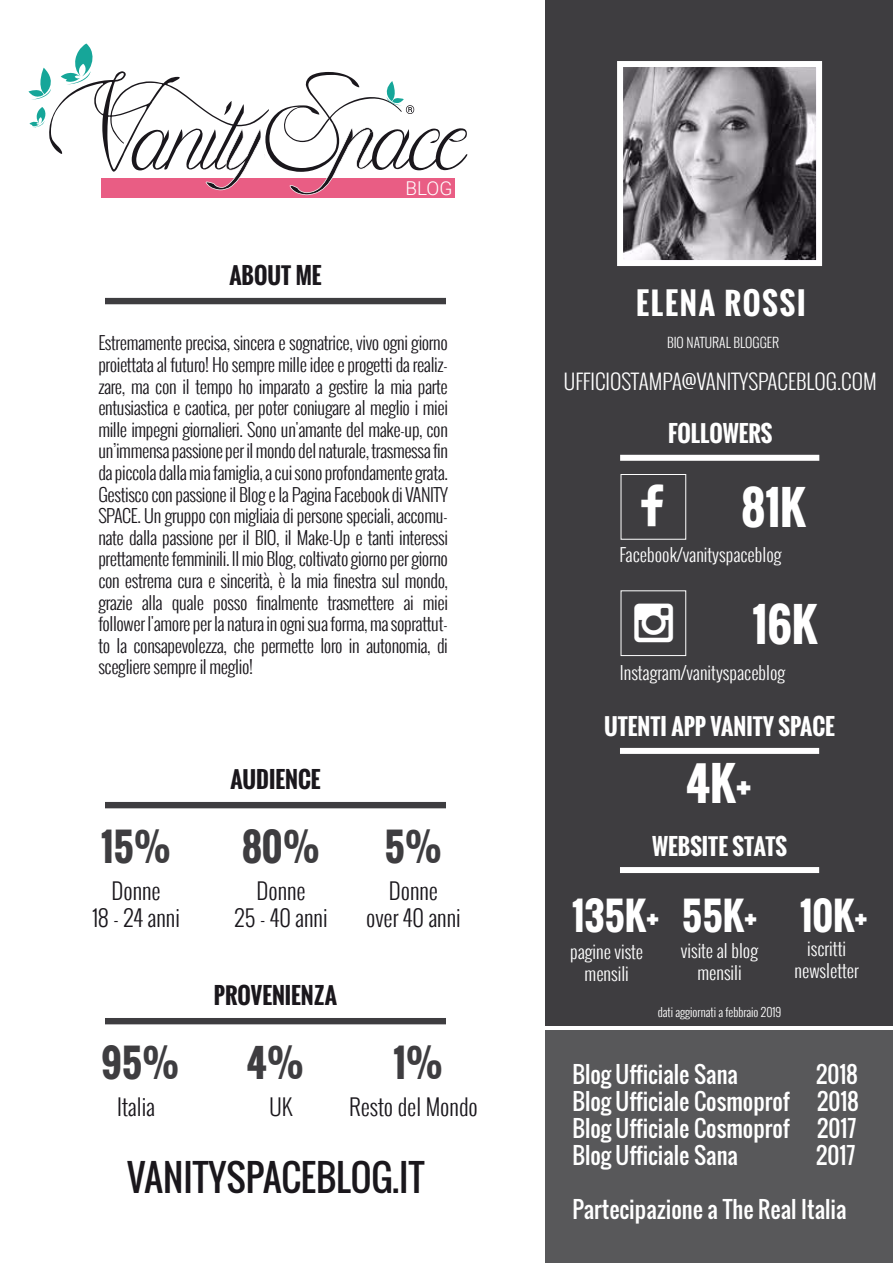
<style>
.page{position:relative;width:893px;height:1263px;background:#fff}
.page>*{position:absolute;margin:0;border:0;box-sizing:border-box;transform-origin:0 0}
.t1{font:700 45px "Oswald";color:#fff}
.t2{font:700 37.5px "Oswald";color:#3e3d40}
.t3{font:700 37.5px "Oswald";color:#fff}
.t4{font:36px "Oswald";color:#1a171c}
.t5{font:700 30px "Oswald";letter-spacing:.06em;color:#fff}
.t6{font:22.5px/27px "Oswald";color:#fff;text-align:justify}
.t7{font:300 22.5px/27px "Oswald";color:#1a171c;text-align:center}
.t8{font:700 22.5px "Oswald";color:#fff}
.t9{font:700 22.5px "Oswald";color:#1a171c}
.t10{font:300 21px "Oswald";color:#fff}
.t11{font:300 19.05px "Roboto";color:#fff}
.t12{font:300 18px/21.6px "Oswald";letter-spacing:-.02em;color:#1a171c;text-align:justify}
.t13{font:300 18px/21.6px "Oswald";color:#fff;text-align:center}
.t14{font:300 13.5px "Oswald";color:#fff}
.t15{font:300 12px "Oswald";color:#fff}
</style>
<div class="page">
<div style="left:546px;top:0;width:347px;height:1025px;background:#3e3d40"></div>
<div style="left:546px;top:1030px;width:347px;height:233px;background:#58585a"></div>
<div style="left:105px;top:298px;width:341px;height:6px;background:#3e3d40"></div>
<div style="left:105px;top:802px;width:341px;height:6px;background:#3e3d40"></div>
<div style="left:620px;top:455px;width:199px;height:6px;background:#fff"></div>
<div style="left:620px;top:867px;width:199px;height:6px;background:#fff"></div>
<div style="left:620px;top:748px;width:199px;height:6px;background:#fff"></div>
<div style="left:621px;top:474px;width:65px;height:66px;border:1px solid #fff"></div>
<div style="left:621px;top:590px;width:65px;height:66px;border:1px solid #fff"></div>
<div style="left:617px;top:61px;width:205px;height:205px;border:6px solid #fff"></div>
<div style="left:105px;top:1018px;width:341px;height:6px;background:#3e3d40"></div>
<svg style="left:621px;top:64px;width:199px;height:200px;background:#878589"></svg>
<div style="left:101px;top:178px;width:354px;height:20px;background:#e95d84"></div>
<svg style="left:28px;top:43px;width:440px;height:152px"></svg>
<p class="t9" style="left:229px;top:258px;width:94px">ABOUT ME</p>
<p class="t11" style="left:405px;top:174px;width:49px">BLOG</p>
<p class="t12" style="left:98px;top:332px;width:351px">Estremamente precisa, sincera e sognatrice, vivo ogni giorno proiettata al futuro! Ho sempre mille idee e progetti da realiz&shy;zare, ma con il tempo ho imparato a gestire la mia parte entusiastica e caotica, per poter coniugare al meglio i miei mille impegni giornalieri. Sono un'amante del make-up, con un’immensa passione per il mondo del naturale, trasmessa fin da piccola dalla mia famiglia, a cui sono profondamente grata.<br>Gestisco con passione il Blog e la Pagina Facebook di VANITY SPACE. Un gruppo con migliaia di persone speciali, accomu&shy;nate dalla passione per il BIO, il Make-Up e tanti interessi prettamente femminili. Il mio Blog, coltivato giorno per giorno con estrema cura e sincerità, è la mia finestra sul mondo, grazie alla quale posso finalmente trasmettere ai miei follower l'amore per la natura in ogni sua forma, ma soprattut&shy;to la consapevolezza, che permette loro in autonomia, di scegliere sempre il meglio!</p>
<p class="t9" style="left:230px;top:762px;width:92px">AUDIENCE</p>
<h2 class="t2" style="left:101px;top:819px;width:72px">15%</h2>
<h2 class="t2" style="left:242px;top:819px;width:80px">80%</h2>
<h2 class="t2" style="left:385px;top:819px;width:59px">5%</h2>
<p class="t7" style="left:92px;top:877px;width:89px">Donne<br>18 - 24 anni</p>
<p class="t7" style="left:235px;top:877px;width:94px">Donne<br>25 - 40 anni</p>
<p class="t7" style="left:366px;top:877px;width:96px">Donne<br>over 40 anni</p>
<p class="t9" style="left:214px;top:978px;width:125px">PROVENIENZA</p>
<h2 class="t2" style="left:101px;top:1035px;width:80px">95%</h2>
<h2 class="t2" style="left:247px;top:1035px;width:59px">4%</h2>
<h2 class="t2" style="left:394px;top:1035px;width:51px">1%</h2>
<p class="t7" style="left:117px;top:1093px;width:39px">Italia</p>
<p class="t7" style="left:269px;top:1093px;width:25px">UK</p>
<p class="t7" style="left:349px;top:1093px;width:130px">Resto del Mondo</p>
<h3 class="t4" style="left:127px;top:1150px;width:299px">VANITYSPACEBLOG.IT</h3>
<h3 class="t5" style="left:636px;top:281px;width:171px">ELENA ROSSI</h3>
<p class="t14" style="left:667px;top:332px;width:114px">BIO NATURAL BLOGGER</p>
<p class="t10" style="left:564px;top:366px;width:314px">UFFICIOSTAMPA@VANITYSPACEBLOG.COM</p>
<p class="t8" style="left:668px;top:417px;width:106px">FOLLOWERS</p>
<h1 class="t1" style="left:741px;top:474px;width:65px">81K</h1>
<p class="t13" style="left:619px;top:543px;width:164px">Facebook/vanityspaceblog</p>
<h1 class="t1" style="left:753px;top:591px;width:66px">16K</h1>
<p class="t13" style="left:620px;top:662px;width:167px">Instagram/vanityspaceblog</p>
<p class="t8" style="left:604px;top:710px;width:232px">UTENTI APP VANITY SPACE</p>
<h1 class="t1" style="left:686px;top:750px;width:68px">4K+</h1>
<p class="t8" style="left:652px;top:829px;width:136px">WEBSITE STATS</p>
<h2 class="t3" style="left:572px;top:888px;width:89px">135K+</h2>
<h2 class="t3" style="left:682px;top:888px;width:188px">55K+ 10K+</h2>
<p class="t13" style="left:570px;top:941px;width:75px">pagine viste mensili</p>
<p class="t13" style="left:681px;top:940px;width:79px">visite al blog mensili</p>
<p class="t15" style="left:658px;top:1003px;width:125px">dati aggiornati a febbraio 2019</p>
<p class="t13" style="left:794px;top:938px;width:66px">iscritti newsletter</p>
<p class="t6" style="left:572px;top:1060px;width:167px">Blog Ufficiale Sana</p>
<p class="t6" style="left:572px;top:1060px;width:288px;text-indent:244px">2018<br>Blog Ufficiale Cosmoprof 2018<br>Blog Ufficiale Cosmoprof 2017<br>Blog Ufficiale Sana</p>
<p class="t6" style="left:816px;top:1141px;width:41px">2017</p>
<p class="t6" style="left:572px;top:1195px;width:276px">Partecipazione a The Real Italia</p>
</div>
